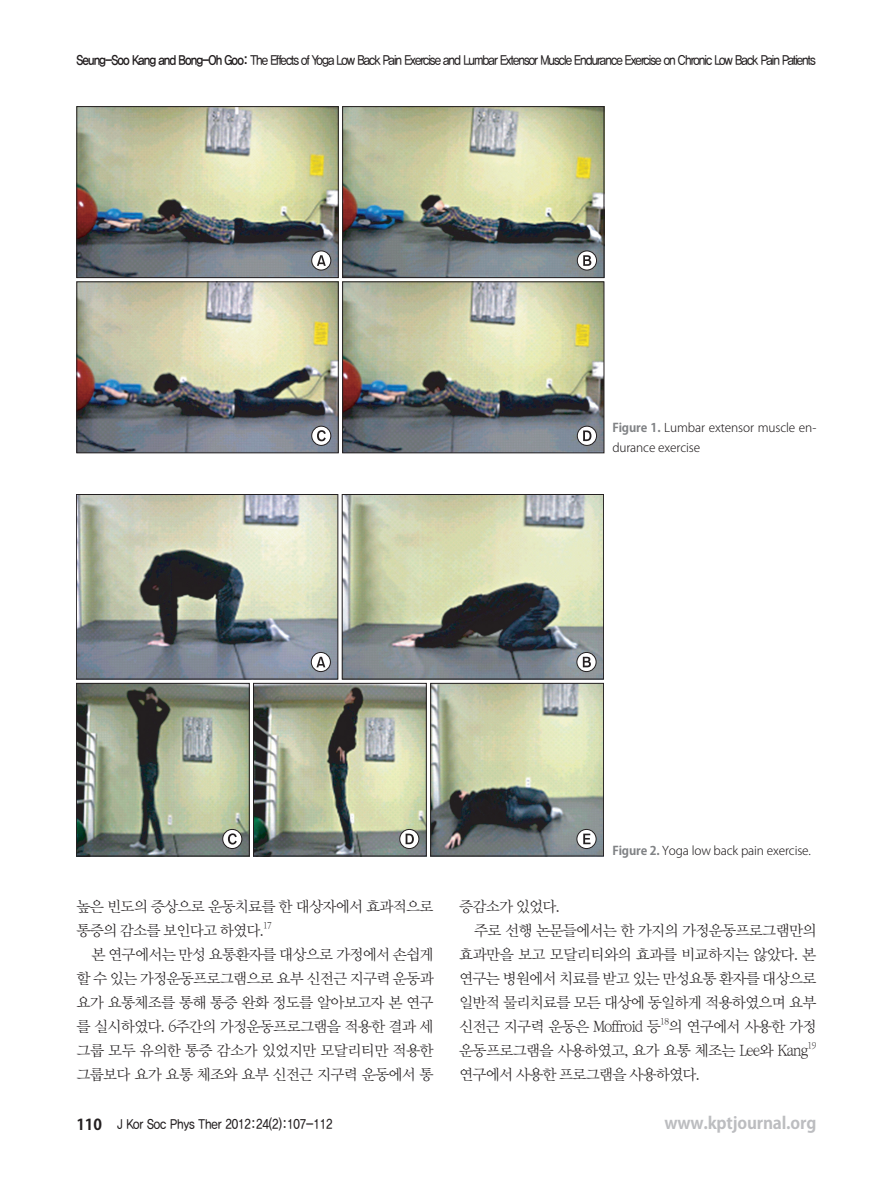
<style>
.page{position:relative;width:893px;height:1191px;background:#fff}
.page>*{position:absolute;margin:0;border:0;box-sizing:border-box;transform-origin:0 0}
.t1{font:700 16.5px "Koz Go Pro";letter-spacing:-.01em;color:#bcbdc0}
.본문1{font:15px/24px "YDIY Mj O320";letter-spacing:-.05em;color:#231f20;text-align:justify}
.본문{font:15px/24px "YDIY Mj O320";letter-spacing:-.05em;color:#231f20}
.t2{font:13.5px "YDIYGO330";letter-spacing:-.08em;color:#231f20;scale:.85 1}
.t3{font:13.5px "YDIYGO330";letter-spacing:-.01em;color:#231f20;scale:.85 1}
.표내용{font:300 12px/19.5px "Koz Go Pro";letter-spacing:-.01em;color:#231f20}
.본문1-2{font:8.7px "Rix M Mj L";color:#231f20}
.본문-2{font:8.7px "Rix M Mj L";color:#231f20}
.s1{font-family:"YDIYGO340"}
.s2{font-weight:700;color:#808285}
.s3{font-family:"Rix M Mj L"}
.s4{font-family:"Koz Go Pro";font-weight:700;font-size:15px}
</style>
<div class="page">
<img style="left:77px;top:106px;width:527px;height:347px">
<div style="left:312px;top:251px;width:19px;height:19px;background:#fff;border-radius:50%"></div>
<div style="left:311px;top:251px;width:20px;height:19px;border:1px solid #231f20;border-radius:50%"></div>
<svg style="left:317px;top:255px;width:9px;height:11px"></svg>
<div style="left:577px;top:251px;width:19px;height:19px;background:#fff;border-radius:50%"></div>
<div style="left:577px;top:251px;width:20px;height:19px;border:1px solid #231f20;border-radius:50%"></div>
<svg style="left:583px;top:255px;width:8px;height:11px"></svg>
<svg style="left:312px;top:426px;width:19px;height:19px"></svg>
<div style="left:311px;top:426px;width:20px;height:19px;border:1px solid #231f20;border-radius:50%"></div>
<svg style="left:317px;top:430px;width:9px;height:11px"></svg>
<svg style="left:577px;top:426px;width:19px;height:19px"></svg>
<div style="left:577px;top:426px;width:20px;height:19px;border:1px solid #231f20;border-radius:50%"></div>
<svg style="left:583px;top:430px;width:8px;height:11px"></svg>
<img style="left:76px;top:494px;width:528px;height:362px">
<svg style="left:577px;top:829px;width:19px;height:19px"></svg>
<div style="left:577px;top:829px;width:19px;height:19px;border:1px solid #231f20;border-radius:50%"></div>
<svg style="left:583px;top:833px;width:7px;height:11px"></svg>
<svg style="left:311px;top:652px;width:19px;height:19px"></svg>
<div style="left:311px;top:652px;width:20px;height:20px;border:1px solid #231f20;border-radius:50%"></div>
<svg style="left:316px;top:657px;width:9px;height:10px"></svg>
<svg style="left:577px;top:652px;width:19px;height:19px"></svg>
<div style="left:577px;top:652px;width:19px;height:20px;border:1px solid #231f20;border-radius:50%"></div>
<svg style="left:583px;top:657px;width:8px;height:10px"></svg>
<svg style="left:223px;top:829px;width:19px;height:19px"></svg>
<div style="left:222px;top:829px;width:20px;height:19px;border:1px solid #231f20;border-radius:50%"></div>
<svg style="left:228px;top:833px;width:9px;height:11px"></svg>
<svg style="left:400px;top:829px;width:19px;height:19px"></svg>
<div style="left:399px;top:829px;width:20px;height:19px;border:1px solid #231f20;border-radius:50%"></div>
<svg style="left:406px;top:833px;width:8px;height:11px"></svg>
<p class="t2" style="left:77px;top:52px;width:871px"><span class="s1">Seung-Soo Kang and Bong-Oh Goo:</span> The Effects of Yoga Low Back Pain Exercise and Lumbar Extensor Muscle Endurance Exercise on Chronic Low Back Pain Patients</p>
<p class="표내용" style="left:612px;top:418px;width:205px"><span class="s2">Figure 1.</span> Lumbar extensor muscle en&shy;durance exercise</p>
<p class="본문" style="left:77px;top:894px;width:359px">높은 빈도의 증상으로 운동치료를 한 대상자에서 효과적으로 통증의 감소를 보인다고 하였다<span class="s3">.</span></p>
<p class="본문-2" style="left:263px;top:920px;width:10px">17</p>
<p class="본문1" style="left:77px;top:942px;width:359px;text-indent:15px">본 연구에서는 만성 요통환자를 대상으로 가정에서 손쉽게 할 수 있는 가정운동프로그램으로 요부 신전근 지구력 운동과 요가 요통체조를 통해 통증 완화 정도를 알아보고자 본 연구 를 실시하였다<span class="s3">. 6</span>주간의 가정운동프로그램을 적용한 결과 세 그룹 모두 유의한 통증 감소가 있었지만 모달리티만 적용한 그룹보다 요가 요통 체조와 요부 신전근 지구력 운동에서 통</p>
<p class="표내용" style="left:612px;top:840px;width:200px"><span class="s2">Figure 2.</span> Yoga low back pain exercise.</p>
<p class="본문1" style="left:459px;top:894px;width:102px">증감소가 있었다<span class="s3">.</span></p>
<p class="본문1" style="left:459px;top:918px;width:359px;text-indent:15px">주로 선행 논문들에서는 한 가지의 가정운동프로그램만의 효과만을 보고 모달리티와의 효과를 비교하지는 않았다<span class="s3">.</span> 본 연구는 병원에서 치료를 받고 있는 만성요통 환자를 대상으로 일반적 물리치료를 모든 대상에 동일하게 적용하였으며 요부 신전근 지구력 운동은 <span class="s3">Moffroid</span> 등</p>
<p class="본문1-2" style="left:660px;top:1016px;width:10px">18</p>
<p class="본문1" style="left:459px;top:1014px;width:359px;text-indent:209px">의 연구에서 사용한 가정 운동프로그램을 사용하였고<span class="s3">,</span> 요가 요통 체조는 <span class="s3">Lee</span>와 <span class="s3">Kang</span></p>
<p class="본문1-2" style="left:808px;top:1040px;width:10px">19</p>
<p class="본문1" style="left:459px;top:1062px;width:242px">연구에서 사용한 프로그램을 사용하였다<span class="s3">.</span></p>
<p class="t3" style="left:77px;top:1116px;width:303px"><span class="s4">110</span> J Kor Soc Phys Ther 2012:24(2):107-112</p>
<p class="t1" style="left:664px;top:1112px;width:153px">www.kptjournal.org</p>
</div>
